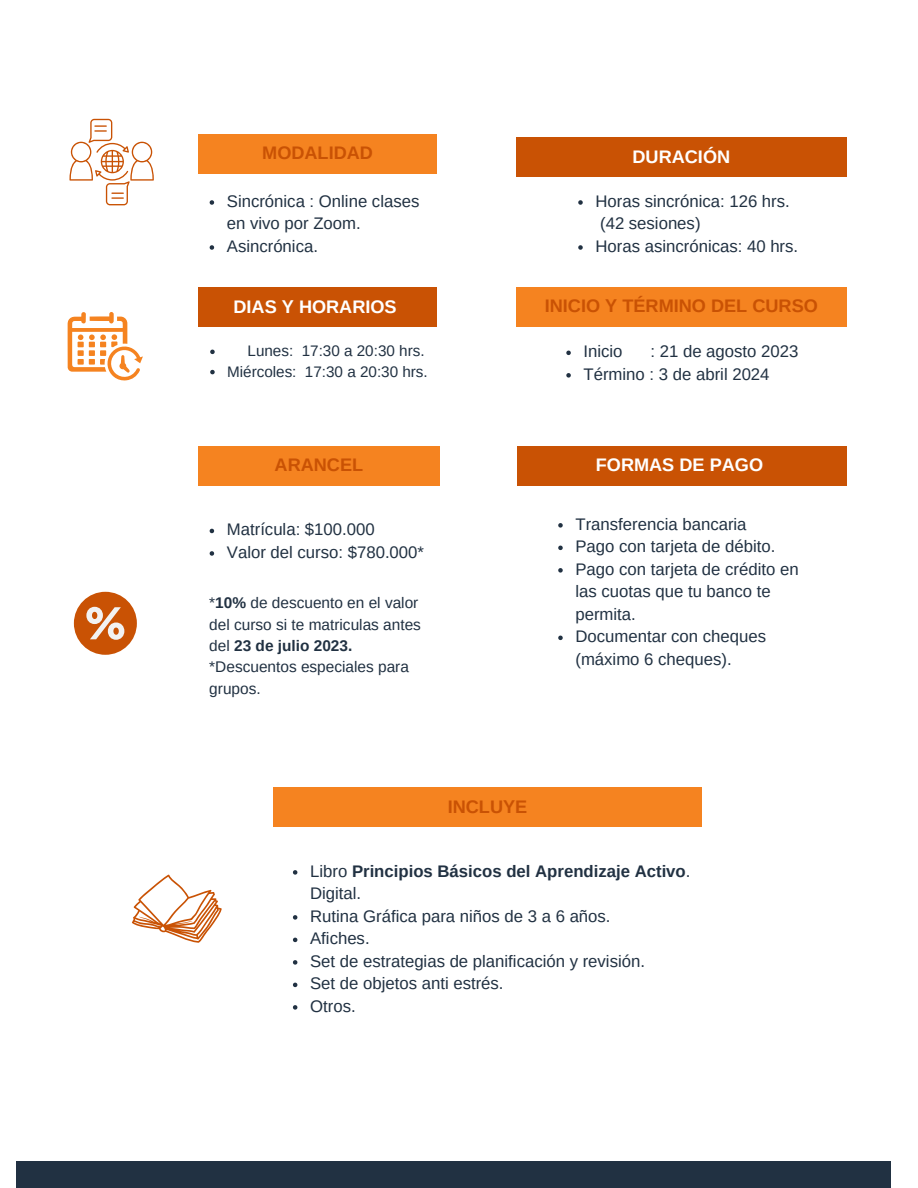
<style>
.page{position:relative;width:918px;height:1188px;background:#fff}
.page>*{position:absolute;margin:0;border:0;box-sizing:border-box;transform-origin:0 0}
.t1{font:700 18.15px "Arimo";color:#c95204}
.t2{font:700 18.15px "Arimo";color:#fff}
.t3{font:16.8px/22.5px "Arimo";color:#213142}
.t4{font:700 16.8px/22.5px "Arimo";color:#213142}
.t5{font:15.45px/21.3px "Arimo";color:#213142}
.t6{font:15.3px "Arimo";color:#213142}
.s1{font-weight:700}
.s2{font-weight:400}
</style>
<div class="page">
<div style="left:16px;top:1161px;width:874px;height:27px;background:#213142"></div>
<div style="left:198px;top:134px;width:239px;height:39px;background:#f58320"></div>
<div style="left:516px;top:137px;width:331px;height:40px;background:#c95204"></div>
<div style="left:198px;top:287px;width:239px;height:40px;background:#c95204"></div>
<div style="left:516px;top:287px;width:331px;height:39px;background:#f58320"></div>
<div style="left:518px;top:446px;width:329px;height:40px;background:#c95204"></div>
<svg style="left:68px;top:312px;width:75px;height:69px"></svg>
<div style="left:198px;top:446px;width:242px;height:40px;background:#f58320"></div>
<div style="left:74px;top:592px;width:63px;height:63px;background:#c95204;border-radius:50%"></div>
<svg style="left:86px;top:607px;width:38px;height:33px"></svg>
<svg style="left:210px;top:200px;width:4px;height:5px"></svg>
<svg style="left:210px;top:245px;width:4px;height:5px"></svg>
<svg style="left:578px;top:200px;width:5px;height:5px"></svg>
<svg style="left:578px;top:245px;width:5px;height:5px"></svg>
<svg style="left:210px;top:350px;width:5px;height:4px"></svg>
<svg style="left:210px;top:370px;width:5px;height:4px"></svg>
<svg style="left:566px;top:351px;width:5px;height:4px"></svg>
<svg style="left:566px;top:373px;width:5px;height:5px"></svg>
<svg style="left:558px;top:523px;width:5px;height:5px"></svg>
<svg style="left:558px;top:546px;width:5px;height:4px"></svg>
<svg style="left:558px;top:568px;width:5px;height:5px"></svg>
<svg style="left:558px;top:636px;width:5px;height:4px"></svg>
<svg style="left:210px;top:529px;width:4px;height:4px"></svg>
<svg style="left:210px;top:551px;width:4px;height:5px"></svg>
<svg style="left:69px;top:119px;width:85px;height:86px"></svg>
<svg style="left:293px;top:870px;width:4px;height:5px"></svg>
<svg style="left:293px;top:915px;width:4px;height:5px"></svg>
<svg style="left:293px;top:938px;width:4px;height:4px"></svg>
<svg style="left:293px;top:960px;width:4px;height:5px"></svg>
<svg style="left:293px;top:983px;width:4px;height:4px"></svg>
<svg style="left:293px;top:1005px;width:4px;height:5px"></svg>
<svg style="left:132px;top:875px;width:90px;height:68px"></svg>
<div style="left:273px;top:788px;width:429px;height:39px;background:#f58320"></div>
<p class="t1" style="left:262px;top:143px;width:112px">MODALIDAD</p>
<p class="t2" style="left:632px;top:146px;width:99px">DURACIÓN</p>
<p class="t3" style="left:227px;top:190px;width:194px">Sincrónica : Online clases en vivo por Zoom.</p>
<p class="t3" style="left:227px;top:235px;width:93px">Asincrónica.</p>
<p class="t3" style="left:595px;top:190px;width:196px">Horas sincrónica: 126 hrs. (42 sesiones)</p>
<p class="t3" style="left:595px;top:235px;width:204px">Horas asincrónicas: 40 hrs.</p>
<p class="t2" style="left:233px;top:296px;width:165px">DIAS Y HORARIOS</p>
<p class="t1" style="left:545px;top:296px;width:275px">INICIO Y TÉRMINO DEL CURSO</p>
<p class="t6" style="left:248px;top:343px;width:179px">Lunes: 17:30 a 20:30 hrs.</p>
<p class="t6" style="left:227px;top:363px;width:202px">Miércoles: 17:30 a 20:30 hrs.</p>
<p class="t3" style="left:584px;top:340px;width:41px">Inicio</p>
<p class="t3" style="left:650px;top:340px;width:149px">: 21 de agosto 2023</p>
<p class="t3" style="left:584px;top:363px;width:188px">Término : 3 de abril 2024</p>
<p class="t1" style="left:275px;top:455px;width:90px">ARANCEL</p>
<p class="t2" style="left:596px;top:455px;width:169px">FORMAS DE PAGO</p>
<p class="t3" style="left:227px;top:518px;width:149px">Matrícula: $100.000</p>
<p class="t3" style="left:227px;top:541px;width:199px">Valor del curso: $780.000*</p>
<p class="t5" style="left:209px;top:592px;width:213px">*<span class="s1">10%</span> de descuento en el valor del curso si te matriculas antes del <span class="s1">23 de julio 2023.</span></p>
<p class="t5" style="left:209px;top:656px;width:201px">*Descuentos especiales para grupos.</p>
<p class="t1" style="left:448px;top:796px;width:81px">INCLUYE</p>
<p class="t3" style="left:575px;top:513px;width:173px">Transferencia bancaria</p>
<p class="t3" style="left:575px;top:535px;width:202px">Pago con tarjeta de débito.</p>
<p class="t3" style="left:575px;top:558px;width:225px">Pago con tarjeta de crédito en las cuotas que tu banco te permita.</p>
<p class="t3" style="left:575px;top:625px;width:192px">Documentar con cheques (máximo 6 cheques).</p>
<p class="t4" style="left:310px;top:860px;width:382px"><span class="s2">Libro</span> Principios Básicos del Aprendizaje Activo<span class="s2">.<br>Digital.</span></p>
<p class="t3" style="left:310px;top:905px;width:302px">Rutina Gráfica para niños de 3 a 6 años.</p>
<p class="t3" style="left:310px;top:927px;width:61px">Afiches.</p>
<p class="t3" style="left:310px;top:950px;width:336px">Set de estrategias de planificación y revisión.</p>
<p class="t3" style="left:310px;top:972px;width:195px">Set de objetos anti estrés.</p>
<p class="t3" style="left:310px;top:995px;width:47px">Otros.</p>
</div>
